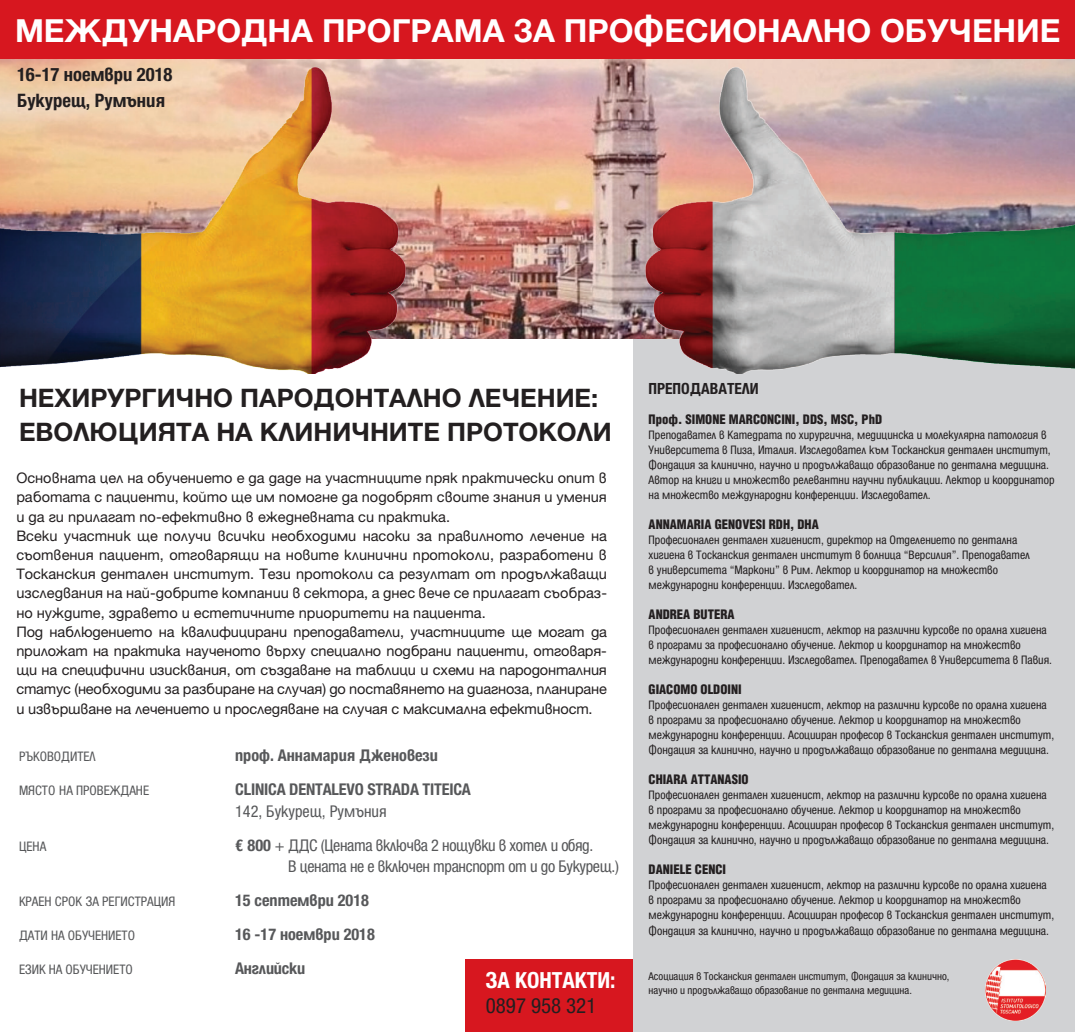
<style>
.page{position:relative;width:1075px;height:1032px;background:#fff}
.page>*{position:absolute;margin:0;border:0;box-sizing:border-box;transform-origin:0 0}
.t1{font:700 35px "Helvetica Cyrillic Pro";color:#fff}
.t2{font:700 28px/33.6px "Helvetica Cyrillic Pro";color:#231f20}
.t3{font:700 condensed 24.4px "Helvetica Cyrillic Pro";color:#fff}
.t4{font:condensed 23px "Helvetica Cyrillic Pro";color:#231f20}
.t5{font:700 condensed 20.4px/26px "Helvetica Cyrillic Pro";color:#231f20}
.t6{font:700 condensed 17.8px "Helvetica Cyrillic Pro";color:#57585a}
.t7{font:condensed 17.8px/21.4px "Helvetica Cyrillic Pro";letter-spacing:-.02em;color:#57585a}
.t8{font:condensed 17.8px "Helvetica Cyrillic Pro";color:#57585a}
.t9{font:700 condensed 17px "Helvetica Cyrillic Pro";color:#231f20}
.t10{font:16px/19.2px "Helvetica Cyrillic Pro";color:#231f20}
.t11{font:condensed 14.4px "Helvetica Cyrillic Pro";color:#57585a}
.t12{font:800 condensed 14px "Helvetica Cyrillic Pro";color:#231f20}
.t13{font:condensed 13px/15px "Helvetica Cyrillic Pro";color:#231f20}
.t14{font:condensed 11.8px/14.2px "Helvetica Cyrillic Pro";color:#231f20}
.s1{font-weight:700}
</style>
<div class="page">
<div style="left:465px;top:960px;width:609px;height:72px;background:#d7171f"></div>
<div style="left:633px;top:322px;width:441px;height:710px;background:#d1d2d4"></div>
<img style="left:0;top:59px;width:434px;height:315px">
<img style="left:434px;top:59px;width:640px;height:315px">
<div style="left:0;top:0;width:1074px;height:59px;background:#d7171f"></div>
<img style="left:985px;top:960px;width:60px;height:60px">
<h1 class="t1" style="left:15px;top:8px;width:1046px">МЕЖДУНАРОДНА ПРОГРАМА ЗА ПРОФЕСИОНАЛНО ОБУЧЕНИЕ</h1>
<h3 class="t5" style="left:17px;top:58px;width:157px">16-17 ноември 2018<br>Букурещ, Румъния</h3>
<h2 class="t2" style="left:19px;top:380px;width:594px">НЕХИРУРГИЧНО ПАРОДОНТАЛНО ЛЕЧЕНИЕ:<br>ЕВОЛЮЦИЯТА НА КЛИНИЧНИТЕ ПРОТОКОЛИ</h2>
<p class="t10" style="left:16px;top:468px;width:592px">Основната цел на обучението е да даде на участниците пряк практически опит в работата с пациенти, който ще им помогне да подобрят своите знания и умения и да ги прилагат по-ефективно в ежедневната си практика.<br>Всеки участник ще получи всички необходими насоки за правилното лечение на съотвения пациент, отговарящи на новите клинични протоколи, разработени в Тосканския дентален институт. Тези протоколи са резултат от продължаващи изследвания на най-добрите компании в сектора, а днес вече се прилагат съобраз&shy;но нуждите, здравето и естетичните приоритети на пациента.<br>Под наблюдението на квалифицирани преподаватели, участниците ще могат да приложат на практика наученото върху специално подбрани пациенти, отговаря&shy;щи на специфични изисквания, от създаване на таблици и схеми на пародонталния статус (необходими за разбиране на случая) до поставянето на диагноза, планиране и извършване на лечението и проследяване на случая с максимална ефективност.</p>
<p class="t11" style="left:19px;top:748px;width:78px">РЪКОВОДИТЕЛ</p>
<h3 class="t6" style="left:235px;top:739px;width:204px">проф. Аннамария Дженовези</h3>
<p class="t11" style="left:19px;top:782px;width:132px">МЯСТО НА ПРОВЕЖДАНЕ</p>
<h3 class="t6" style="left:235px;top:773px;width:237px">CLINICA DENTALEVO STRADA TITEICA</h3>
<h3 class="t8" style="left:235px;top:800px;width:153px">142, Букурещ, Румъния</h3>
<p class="t11" style="left:19px;top:837px;width:29px">ЦЕНА</p>
<h3 class="t7" style="left:288px;top:833px;width:332px;text-indent:-53px"><span class="s1">€ 800</span> + ДДС (Цената включва 2 нощувки в хотел и обяд.<br>В цената не е включен транспорт от и до Букурещ.)</h3>
<p class="t11" style="left:19px;top:893px;width:158px">КРАЕН СРОК ЗА РЕГИСТРАЦИЯ</p>
<h3 class="t6" style="left:235px;top:884px;width:135px">15 септември 2018</h3>
<p class="t11" style="left:19px;top:927px;width:117px">ДАТИ НА ОБУЧЕНИЕТО</p>
<h3 class="t6" style="left:235px;top:918px;width:141px">16 -17 ноември 2018</h3>
<p class="t11" style="left:19px;top:961px;width:115px">ЕЗИК НА ОБУЧЕНИЕТО</p>
<h3 class="t6" style="left:235px;top:952px;width:72px">Английски</h3>
<h3 class="t3" style="left:486px;top:957px;width:131px">ЗА КОНТАКТИ:</h3>
<h3 class="t4" style="left:486px;top:992px;width:112px">0897 958 321</h3>
<h3 class="t9" style="left:648px;top:373px;width:112px">ПРЕПОДАВАТЕЛИ</h3>
<p class="t12" style="left:648px;top:411px;width:235px">Проф. SIMONE MARCONCINI, DDS, MSC, PhD</p>
<p class="t13" style="left:648px;top:427px;width:407px">Преподавател в Катедрата по хирургична, медицинска и молекулярна патология в Университета в Пиза, Италия. Изследовател към Тосканския дентален институт, Фондация за клинично, научно и продължаващо образование по дентална медицина.<br>Автор на книги и множество релевантни научни публикации. Лектор и координатор на множество международни конференции. Изследовател.</p>
<p class="t12" style="left:648px;top:516px;width:172px">ANNAMARIA GENOVESI RDH, DHA</p>
<p class="t13" style="left:648px;top:532px;width:383px">Професионален дентален хигиенист, директор на Отделението по дентална хигиена в Тосканския дентален институт в болница “Версилия”. Преподавател в университета “Маркони” в Рим. Лектор и координатор на множество международни конференции. Изследовател.</p>
<p class="t12" style="left:648px;top:606px;width:87px">ANDREA BUTERA</p>
<p class="t13" style="left:648px;top:622px;width:405px">Професионален дентален хигиенист, лектор на различни курсове по орална хигиена в програми за професионално обучение. Лектор и координатор на множество международни конференции. Изследовател. Преподавател в Университета в Павия.</p>
<p class="t12" style="left:648px;top:681px;width:94px">GIACOMO OLDOINI</p>
<p class="t13" style="left:648px;top:697px;width:407px">Професионален дентален хигиенист, лектор на различни курсове по орална хигиена в програми за професионално обучение. Лектор и координатор на множество международни конференции. Асоцииран професор в Тосканския дентален институт, Фондация за клинично, научно и продължаващо образование по дентална медицина.</p>
<p class="t12" style="left:648px;top:771px;width:102px">CHIARA ATTANASIO</p>
<p class="t13" style="left:648px;top:787px;width:407px">Професионален дентален хигиенист, лектор на различни курсове по орална хигиена в програми за професионално обучение. Лектор и координатор на множество международни конференции. Асоцииран професор в Тосканския дентален институт, Фондация за клинично, научно и продължаващо образование по дентална медицина.</p>
<p class="t12" style="left:648px;top:861px;width:79px">DANIELE CENCI</p>
<p class="t13" style="left:648px;top:877px;width:407px">Професионален дентален хигиенист, лектор на различни курсове по орална хигиена в програми за професионално обучение. Лектор и координатор на множество международни конференции. Асоцииран професор в Тосканския дентален институт, Фондация за клинично, научно и продължаващо образование по дентална медицина.</p>
<p class="t14" style="left:648px;top:969px;width:302px">Асоциация в Тосканския дентален институт, Фондация за клинично, научно и продължаващо образование по дентална медицина.</p>
</div>
